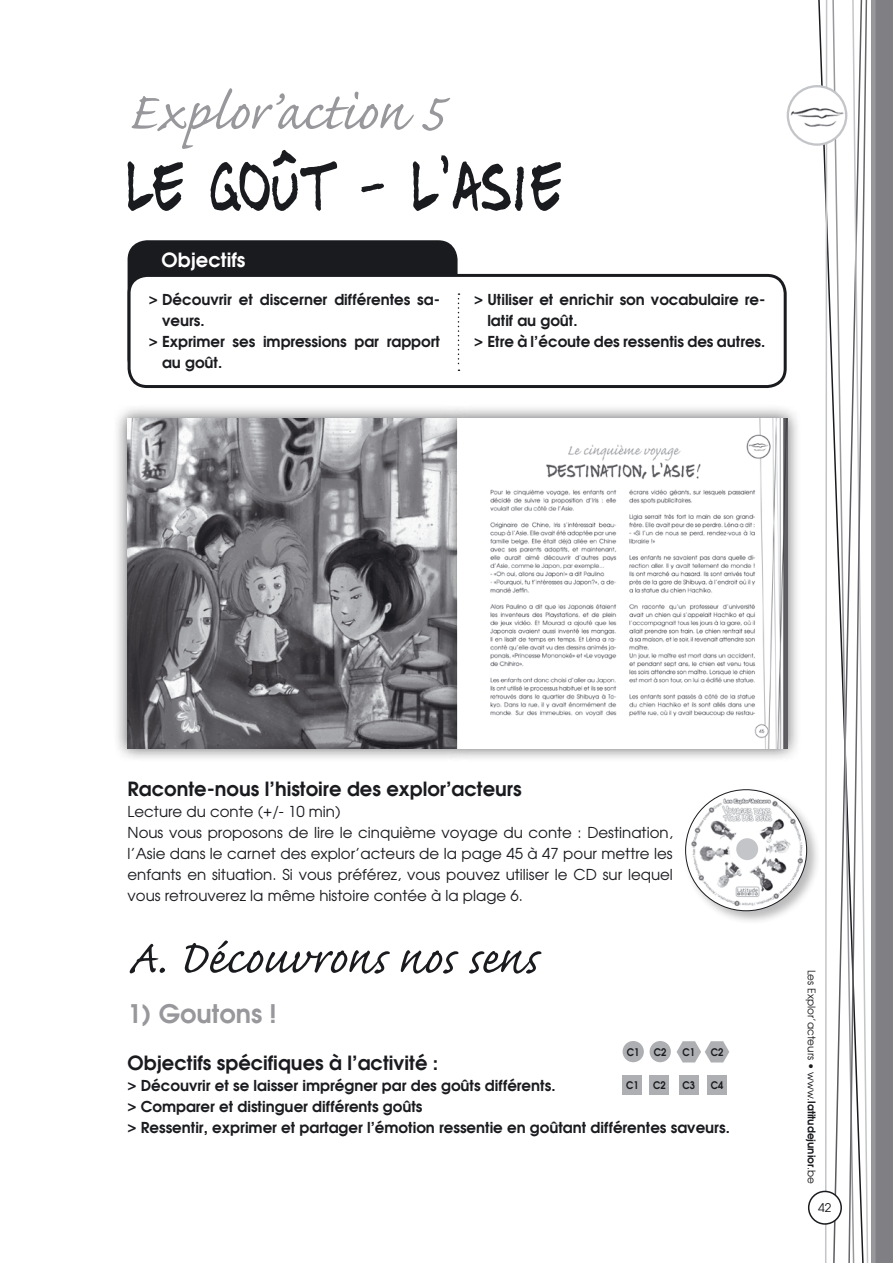
<style>
.page{position:relative;width:893px;height:1263px;background:#fff}
.page>*{position:absolute;margin:0;border:0;box-sizing:border-box;transform-origin:0 0}
.t1{font:67.5px "Caflisch Script";color:#98989c}
.t2{font:67.5px "Tinet";color:#1a1b1f;scale:.91 1}
.t3{font:60px "Caflisch Script";color:#1a1b1f}
.t4{font:600 25.5px "Avant Garde";color:#98989c}
.t5{font:600 19.5px "Avant Garde";color:#1a1b1f}
.t6{font:600 19.5px "Avant Garde";color:#fff}
.t7{font:600 15px/21px "Avant Garde";color:#1a1b1f}
.t8{font:15px/21px "Avant Garde";color:#1a1b1f}
.t9{font:12px "Avant Garde";color:#1a1b1f}
.t10{font:10.5px "Avant Garde";color:#1a1b1f}
.t11{font:600 10.5px "Avant Garde";color:#1a1b1f;scale:.9 1}
.s1{font-weight:600}
</style>
<div class="page">
<div style="left:129px;top:242px;width:327px;height:135px;background:#1a1b1f;border-radius:18px"></div>
<div style="left:128px;top:240px;width:330px;height:139px;border:3px solid #1a1b1f;border-radius:18px"></div>
<div style="left:129px;top:275px;width:656px;height:111px;background:#fff;border-radius:18px"></div>
<div style="left:128px;top:274px;width:659px;height:114px;border:3px solid #1a1b1f;border-radius:18px"></div>
<div style="left:872px;top:0;width:21px;height:1263px;background:#808084"></div>
<div style="left:871px;top:0;width:5px;height:1263px;background:#98989c"></div>
<svg style="left:824px;top:0;width:45px;height:1263px"></svg>
<div style="left:809px;top:1191px;width:32px;height:33px;background:#fff;border-radius:50%"></div>
<div style="left:808px;top:1191px;width:34px;height:34px;border:2px solid #1a1b1f;border-radius:50%"></div>
<svg style="left:788px;top:86px;width:58px;height:59px"></svg>
<img style="left:788px;top:101px;width:58px;height:33px">
<div style="left:787px;top:85px;width:60px;height:61px;border:2px solid #c3c5c8;border-radius:50%"></div>
<svg style="left:458px;top:293px;width:1px;height:78px"></svg>
<div style="left:683px;top:788px;width:138px;height:137px;background:#1a1b1f;opacity:.3"></div>
<svg style="left:686px;top:790px;width:121px;height:121px"></svg>
<img style="left:691px;top:798px;width:112px;height:108px">
<div style="left:736px;top:838px;width:22px;height:22px;background:#c3c5c8;border-radius:50%"></div>
<div style="left:113px;top:404px;width:358px;height:358px;background:#1a1b1f;opacity:.7"></div>
<img style="left:128px;top:418px;width:315px;height:330px">
<div style="left:443px;top:404px;width:358px;height:358px;background:#1a1b1f;opacity:.7"></div>
<svg style="left:457px;top:418px;width:330px;height:330px"></svg>
<div style="left:623px;top:1041px;width:21px;height:21px;background:#adafb2;border-radius:50%"></div>
<div style="left:650px;top:1041px;width:21px;height:21px;background:#adafb2;border-radius:50%"></div>
<svg style="left:677px;top:1041px;width:52px;height:21px"></svg>
<div style="left:623px;top:1075px;width:19px;height:19px;background:#adafb2"></div>
<div style="left:650px;top:1075px;width:19px;height:19px;background:#adafb2"></div>
<div style="left:679px;top:1075px;width:19px;height:19px;background:#adafb2"></div>
<div style="left:707px;top:1075px;width:20px;height:19px;background:#adafb2"></div>
<h1 class="t1" style="left:128px;top:78px;width:318px">Explor’action 5</h1>
<h1 class="t2" style="left:128px;top:132px;width:481px">LE GOÛT - L'ASIE</h1>
<h3 class="t6" style="left:162px;top:247px;width:85px">Objectifs</h3>
<p class="t7" style="left:149px;top:289px;width:293px">&gt; Découvrir et discerner différentes sa-</p>
<p class="t7" style="left:162px;top:310px;width:44px">veurs.</p>
<p class="t7" style="left:149px;top:331px;width:293px">&gt; Exprimer ses impressions par rapport</p>
<p class="t7" style="left:162px;top:352px;width:62px">au goût.</p>
<p class="t7" style="left:474px;top:289px;width:293px">&gt; Utiliser et enrichir son vocabulaire re-</p>
<p class="t7" style="left:487px;top:310px;width:92px">latif au goût.</p>
<p class="t7" style="left:474px;top:331px;width:293px">&gt; Etre à l’écoute des ressentis des autres.</p>
<h3 class="t5" style="left:128px;top:775px;width:396px">Raconte-nous l’histoire des explor’acteurs</h3>
<p class="t8" style="left:128px;top:800px;width:547px">Lecture du conte (+/- 10 min)<br>Nous vous proposons de lire le cinquième voyage du conte : Destination, l’Asie dans le carnet des explor’acteurs de la page 45 à 47 pour mettre les enfants en situation. Si vous préférez, vous pouvez utiliser le CD sur lequel vous retrouverez la même histoire contée à la plage 6.</p>
<h2 class="t3" style="left:128px;top:927px;width:411px">A. Découvrons nos sens</h2>
<h3 class="t4" style="left:128px;top:997px;width:150px">1) Goutons !</h3>
<h3 class="t5" style="left:128px;top:1050px;width:312px">Objectifs spécifiques à l’activité :</h3>
<p class="t7" style="left:128px;top:1074px;width:604px">&gt; Découvrir et se laisser imprégner par des goûts différents.<br>&gt; Comparer et distinguer différents goûts<br>&gt; Ressentir, exprimer et partager l’émotion ressentie en goûtant différentes saveurs.</p>
<p class="t11" style="left:627px;top:1045px;width:16px">C1</p>
<p class="t11" style="left:654px;top:1045px;width:16px">C2</p>
<p class="t11" style="left:682px;top:1045px;width:16px">C1</p>
<p class="t11" style="left:711px;top:1045px;width:16px">C2</p>
<p class="t11" style="left:626px;top:1078px;width:16px">C1</p>
<p class="t11" style="left:653px;top:1078px;width:16px">C2</p>
<p class="t11" style="left:682px;top:1078px;width:16px">C3</p>
<p class="t11" style="left:711px;top:1078px;width:16px">C4</p>
<p class="t10" style="left:818px;top:969px;width:216px;rotate:90deg">Les Explor’acteurs • www.<span class="s1">latitudejunior</span>.be</p>
<p class="t9" style="left:818px;top:1200px;width:15px">42</p>
</div>
